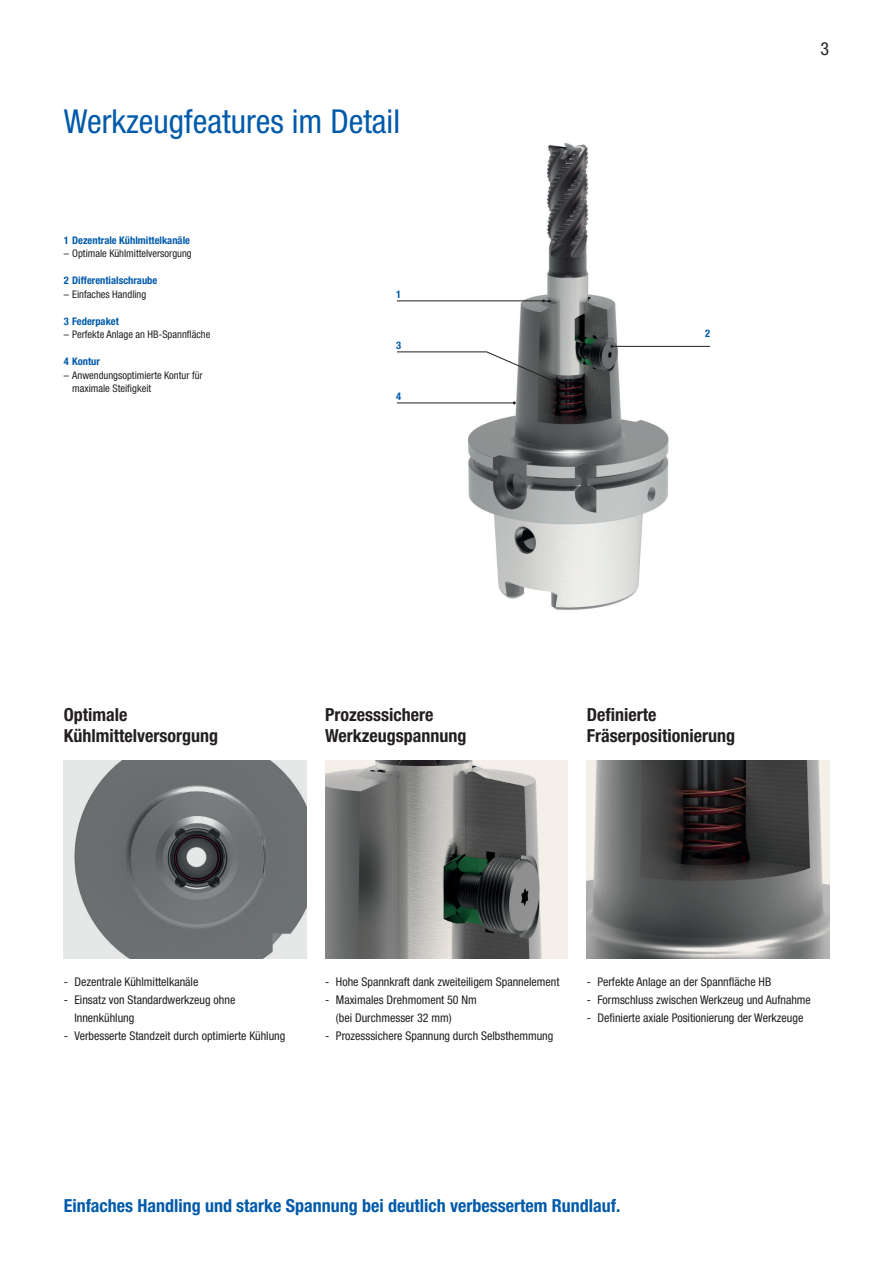
<style>
.page{position:relative;width:893px;height:1263px;background:#fff}
.page>*{position:absolute;margin:0;border:0;box-sizing:border-box;transform-origin:0 0}
.t1{font:condensed 33px "Helvetica Neue LT Pro";color:#015aaa}
.t2{font:700 condensed 18px/21px "Helvetica Neue LT Pro";color:#231f20}
.t3{font:700 condensed 18px "Helvetica Neue LT Pro";color:#015aaa}
.t4{font:condensed 18px "Helvetica Neue LT Pro";color:#231f20}
.t5{font:condensed 12px/18.1px "Helvetica Neue LT Pro";color:#231f20}
.t6{font:condensed 10.5px/13.5px "Helvetica Neue LT Pro";color:#231f20}
.t7{font:700 condensed 10.5px "Helvetica Neue LT Pro";color:#015aaa}
</style>
<div class="page">
<img style="left:445px;top:143px;width:256px;height:467px">
<hr style="left:397px;top:300px;width:146px;height:1px;background:#231f20">
<hr style="left:612px;top:346px;width:98px;height:1px;background:#231f20">
<svg style="left:397px;top:351px;width:168px;height:36px"></svg>
<hr style="left:397px;top:402px;width:117px;height:1px;background:#231f20">
<img style="left:325px;top:760px;width:243px;height:199px">
<img style="left:587px;top:760px;width:242px;height:199px">
<img style="left:64px;top:760px;width:242px;height:199px">
<h1 class="t1" style="left:64px;top:102px;width:338px">Werkzeugfeatures im Detail</h1>
<p class="t7" style="left:64px;top:233px;width:128px">1 Dezentrale Kühlmittelkanäle</p>
<p class="t6" style="left:64px;top:246px;width:130px">– Optimale Kühlmittelversorgung</p>
<p class="t7" style="left:64px;top:274px;width:95px">2 Differentialschraube</p>
<p class="t6" style="left:64px;top:287px;width:84px">– Einfaches Handling</p>
<p class="t7" style="left:64px;top:314px;width:57px">3 Federpaket</p>
<p class="t6" style="left:64px;top:327px;width:148px">– Perfekte Anlage an HB-Spannfläche</p>
<p class="t7" style="left:64px;top:355px;width:38px">4 Kontur</p>
<p class="t6" style="left:72px;top:368px;width:132px;text-indent:-9px">– Anwendungsoptimierte Kontur für maximale Steifigkeit</p>
<p class="t7" style="left:396px;top:288px;width:7px">1</p>
<p class="t7" style="left:396px;top:339px;width:7px">3</p>
<p class="t7" style="left:396px;top:390px;width:7px">4</p>
<p class="t7" style="left:705px;top:327px;width:7px">2</p>
<h2 class="t4" style="left:821px;top:38px;width:10px">3</h2>
<h2 class="t2" style="left:64px;top:704px;width:156px">Optimale<br>Kühlmittelversorgung</h2>
<h2 class="t2" style="left:325px;top:704px;width:143px">Prozesssichere<br>Werkzeugspannung</h2>
<h2 class="t2" style="left:587px;top:704px;width:150px">Definierte<br>Fräserpositionierung</h2>
<p class="t5" style="left:64px;top:972px;width:136px">- Dezentrale Kühlmittelkanäle</p>
<p class="t5" style="left:74px;top:990px;width:162px;text-indent:-11px">- Einsatz von Standardwerkzeug ohne<br>Innenkühlung</p>
<p class="t5" style="left:64px;top:1026px;width:223px">- Verbesserte Standzeit durch optimierte Kühlung</p>
<p class="t5" style="left:325px;top:972px;width:236px">- Hohe Spannkraft dank zweiteiligem Spannelement</p>
<p class="t5" style="left:336px;top:990px;width:142px;text-indent:-11px">- Maximales Drehmoment 50 Nm (bei Durchmesser 32 mm)</p>
<p class="t5" style="left:325px;top:1026px;width:230px">- Prozesssichere Spannung durch Selbsthemmung</p>
<p class="t5" style="left:587px;top:972px;width:186px">- Perfekte Anlage an der Spannfläche HB</p>
<p class="t5" style="left:587px;top:990px;width:226px">- Formschluss zwischen Werkzeug und Aufnahme</p>
<p class="t5" style="left:587px;top:1008px;width:218px">- Definierte axiale Positionierung der Werkzeuge</p>
<h2 class="t3" style="left:64px;top:1195px;width:558px">Einfaches Handling und starke Spannung bei deutlich verbessertem Rundlauf.</h2>
</div>
